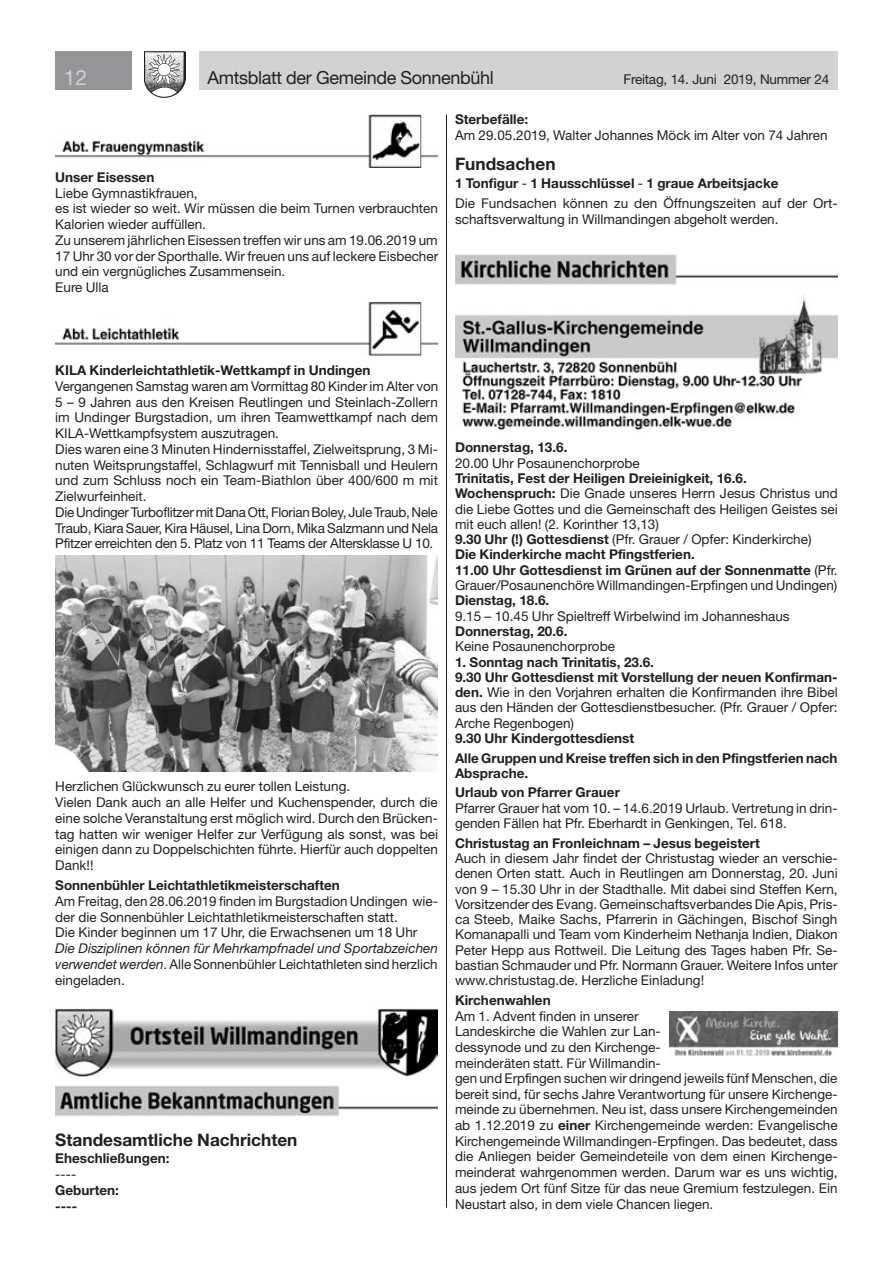
<style>
.page{position:relative;width:893px;height:1263px;background:#fff}
.page>*{position:absolute;margin:0;border:0;box-sizing:border-box;transform-origin:0 0}
.t1{font:21px "Helvetica Neue LT Std";color:#d1d2d4}
.t2{font:18px "Helvetica Neue LT Std";letter-spacing:-.02em;color:#231f20}
.t3{font:700 17.25px "Helvetica Neue LT Std";color:#231f20}
.t4{font:13.5px/15.8px "Helvetica Neue LT Std";color:#231f20}
.t5{font:700 13.5px/15.8px "Helvetica Neue LT Std";color:#231f20}
.t6{font:italic 13.5px/15.8px "Helvetica Neue LT Std";color:#231f20;text-align:justify}
.s1{font-weight:700}
.s2{font-style:normal}
</style>
<div class="page">
<div style="left:199px;top:51px;width:639px;height:38px;background:#d1d2d4"></div>
<div style="left:55px;top:51px;width:77px;height:38px;background:#939598"></div>
<img style="left:145px;top:51px;width:41px;height:47px">
<img style="left:55px;top:115px;width:383px;height:52px">
<img style="left:55px;top:302px;width:383px;height:53px">
<img style="left:55px;top:556px;width:383px;height:215px">
<img style="left:55px;top:1008px;width:383px;height:68px">
<img style="left:55px;top:1085px;width:383px;height:32px">
<img style="left:455px;top:254px;width:383px;height:31px">
<img style="left:455px;top:294px;width:383px;height:137px">
<img style="left:669px;top:1011px;width:169px;height:45px">
<hr style="left:446px;top:115px;width:1px;height:1093px;background:#231f20">
<h1 class="t1" style="left:64px;top:65px;width:25px">12</h1>
<h2 class="t2" style="left:207px;top:67px;width:288px">Amtsblatt der Gemeinde Sonnenbühl</h2>
<p class="t4" style="left:623px;top:71px;width:207px">Freitag, 14. Juni 2019, Nummer 24</p>
<p class="t5" style="left:55px;top:169px;width:101px">Unser Eisessen</p>
<p class="t4" style="left:55px;top:185px;width:384px">Liebe Gymnastikfrauen,<br>es ist wieder so weit. Wir müssen die beim Turnen verbrauchten Kalorien wieder auffüllen.<br>Zu unserem jährlichen Eisessen treffen wir uns am 19.06.2019 um 17 Uhr 30 vor der Sporthalle. Wir freuen uns auf leckere Eisbecher und ein vergnügliches Zusammensein.<br>Eure Ulla</p>
<p class="t5" style="left:455px;top:111px;width:75px">Sterbefälle:</p>
<p class="t4" style="left:455px;top:127px;width:374px">Am 29.05.2019, Walter Johannes Möck im Alter von 74 Jahren</p>
<p class="t3" style="left:455px;top:153px;width:102px">Fundsachen</p>
<p class="t4" style="left:455px;top:173px;width:384px;line-height:20px"><span class="s1">1 Tonfigur</span> - <span class="s1">1 Hausschlüssel</span> - <span class="s1">1 graue Arbeitsjacke<br></span>Die Fundsachen können zu den Öffnungszeiten auf der Ort-</p>
<p class="t4" style="left:455px;top:211px;width:325px">schaftsverwaltung in Willmandingen abgeholt werden.</p>
<p class="t5" style="left:55px;top:362px;width:317px">KILA Kinderleichtathletik-Wettkampf in Undingen</p>
<p class="t4" style="left:55px;top:378px;width:384px">Vergangenen Samstag waren am Vormittag 80 Kinder im Alter von 5 – 9 Jahren aus den Kreisen Reutlingen und Steinlach-Zollern im Undinger Burgstadion, um ihren Teamwettkampf nach dem KILA-Wettkampfsystem auszutragen.<br>Dies waren eine 3 Minuten Hindernisstaffel, Zielweitsprung, 3 Mi&shy;nuten Weitsprungstaffel, Schlagwurf mit Tennisball und Heulern und zum Schluss noch ein Team-Biathlon über 400/600 m mit Zielwurfeinheit.<br>Die Undinger Turboflitzer mit Dana Ott, Florian Boley, Jule Traub, Nele Traub, Kiara Sauer, Kira Häusel, Lina Dorn, Mika Salzmann und Nela Pfitzer erreichten den 5. Platz von 11 Teams der Altersklasse U 10.</p>
<p class="t4" style="left:55px;top:778px;width:384px">Herzlichen Glückwunsch zu eurer tollen Leistung.<br>Vielen Dank auch an alle Helfer und Kuchenspender, durch die eine solche Veranstaltung erst möglich wird. Durch den Brücken&shy;tag hatten wir weniger Helfer zur Verfügung als sonst, was bei einigen dann zu Doppelschichten führte. Hierfür auch doppelten Dank!!</p>
<p class="t5" style="left:55px;top:877px;width:286px">Sonnenbühler Leichtathletikmeisterschaften</p>
<p class="t4" style="left:55px;top:893px;width:384px">Am Freitag, den 28.06.2019 finden im Burgstadion Undingen wie&shy;der die Sonnenbühler Leichtathletikmeisterschaften statt.<br>Die Kinder beginnen um 17 Uhr, die Erwachsenen um 18 Uhr</p>
<p class="t6" style="left:55px;top:940px;width:384px">Die Disziplinen können für Mehrkampfnadel und Sportabzeichen verwendet werden<span class="s2">. Alle Sonnenbühler Leichtathleten sind herzlich eingeladen.</span></p>
<p class="t3" style="left:55px;top:1129px;width:244px">Standesamtliche Nachrichten</p>
<p class="t5" style="left:55px;top:1150px;width:116px">Eheschließungen:</p>
<p class="t4" style="left:55px;top:1166px;width:23px">----</p>
<p class="t5" style="left:55px;top:1182px;width:65px">Geburten: ----</p>
<p class="t5" style="left:455px;top:439px;width:114px">Donnerstag, 13.6.</p>
<p class="t4" style="left:455px;top:455px;width:186px">20.00 Uhr Posaunenchorprobe</p>
<p class="t4" style="left:455px;top:470px;width:384px;line-height:15.3px"><span class="s1">Trinitatis, Fest der Heiligen Dreieinigkeit, 16.6.<br>Wochenspruch:</span> Die Gnade unseres Herrn Jesus Christus und die Liebe Gottes und die Gemeinschaft des Heiligen Geistes sei mit euch allen! (2. Korinther 13,13)<br><span class="s1">9.30 Uhr (!) Gottesdienst</span> (Pfr. Grauer / Opfer: Kinderkirche)<br><span class="s1">Die Kinderkirche macht Pfingstferien.<br>11.00 Uhr Gottesdienst im Grünen auf der Sonnenmatte</span> (Pfr.<br>Grauer/Posaunenchöre Willmandingen-Erpfingen und Undingen)</p>
<p class="t5" style="left:455px;top:592px;width:96px">Dienstag, 18.6.</p>
<p class="t4" style="left:455px;top:608px;width:336px">9.15 – 10.45 Uhr Spieltreff Wirbelwind im Johanneshaus</p>
<p class="t5" style="left:455px;top:623px;width:114px">Donnerstag, 20.6.</p>
<p class="t4" style="left:455px;top:638px;width:161px">Keine Posaunenchorprobe</p>
<p class="t4" style="left:455px;top:654px;width:384px;line-height:15.3px"><span class="s1">1. Sonntag nach Trinitatis, 23.6.<br>9.30 Uhr Gottesdienst mit Vorstellung der neuen Konfirman&shy;den.</span> Wie in den Vorjahren erhalten die Konfirmanden ihre Bibel aus den Händen der Gottesdienstbesucher. (Pfr. Grauer / Opfer:<br>Arche Regenbogen)</p>
<p class="t5" style="left:455px;top:728px;width:384px;line-height:19.6px">9.30 Uhr Kindergottesdienst<br>Alle Gruppen und Kreise treffen sich in den Pfingstferien nach</p>
<p class="t5" style="left:455px;top:763px;width:166px;line-height:19.5px">Absprache.<br>Urlaub von Pfarrer Grauer</p>
<p class="t4" style="left:455px;top:800px;width:384px;line-height:15.3px">Pfarrer Grauer hat vom 10. – 14.6.2019 Urlaub. Vertretung in drin&shy;genden Fällen hat Pfr. Eberhardt in Genkingen, Tel. 618.</p>
<p class="t5" style="left:455px;top:835px;width:306px">Christustag an Fronleichnam – Jesus begeistert</p>
<p class="t4" style="left:455px;top:850px;width:384px;line-height:15.3px;text-align:justify">Auch in diesem Jahr findet der Christustag wieder an verschie&shy;denen Orten statt. Auch in Reutlingen am Donnerstag, 20. Juni von 9 – 15.30 Uhr in der Stadthalle. Mit dabei sind Steffen Kern, Vorsitzender des Evang. Gemeinschaftsverbandes Die Apis, Pris&shy;ca Steeb, Maike Sachs, Pfarrerin in Gächingen, Bischof Singh Komanapalli und Team vom Kinderheim Nethanja Indien, Diakon Peter Hepp aus Rottweil. Die Leitung des Tages haben Pfr. Se&shy;bastian Schmauder und Pfr. Normann Grauer. Weitere Infos unter www.christustag.de. Herzliche Einladung!</p>
<p class="t5" style="left:455px;top:992px;width:97px">Kirchenwahlen</p>
<p class="t4" style="left:455px;top:1008px;width:384px">Am 1. Advent finden in unserer<br>Landeskirche die Wahlen zur Lan-<br>dessynode und zu den Kirchenge-<br>meinderäten statt. Für Willmandin-<br>gen und Erpfingen suchen wir dringend jeweils fünf Menschen, die bereit sind, für sechs Jahre Verantwortung für unsere Kirchenge&shy;meinde zu übernehmen. Neu ist, dass unsere Kirchengemeinden ab 1.12.2019 zu <span class="s1">einer</span> Kirchengemeinde werden: Evangelische Kirchengemeinde Willmandingen-Erpfingen. Das bedeutet, dass die Anliegen beider Gemeindeteile von dem einen Kirchenge&shy;meinderat wahrgenommen werden. Darum war es uns wichtig, aus jedem Ort fünf Sitze für das neue Gremium festzulegen. Ein Neustart also, in dem viele Chancen liegen.</p>
</div>
